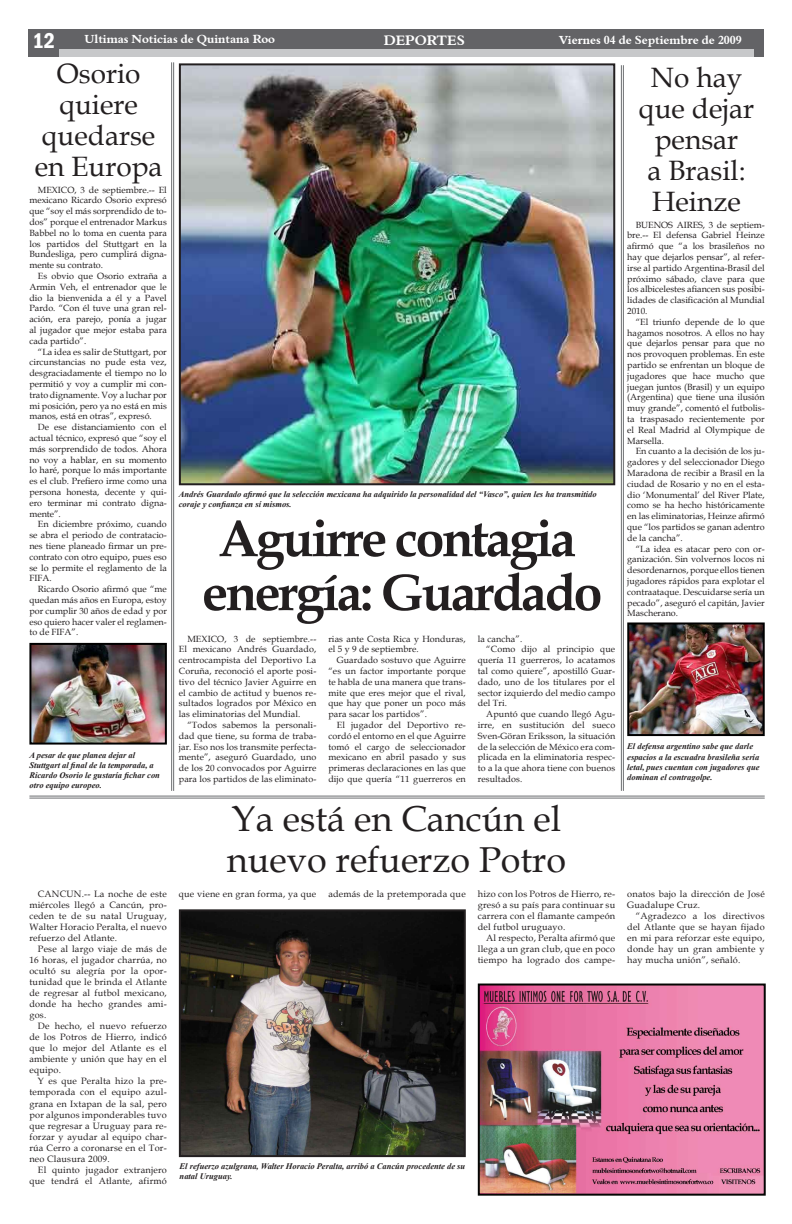
<style>
.page{position:relative;width:792px;height:1224px;background:#fff}
.page>*{position:absolute;margin:0;border:0;box-sizing:border-box;transform-origin:0 0}
.t1{font:700 52px/54px "Book Antiqua";letter-spacing:-.05em;color:#231f20;text-align:center}
.t2{font:36px/41px "Book Antiqua";color:#231f20}
.t3{font:28px/31px "Book Antiqua";color:#231f20;text-align:center}
.t4{font:600 condensed 22px "Franklin Gothic";color:#fff}
.t5{font:14px "Aldine 401 BT Bold A";color:#fff}
.t6{font:12px "Aldine 401 BT Bold A";color:#fff}
.t7{font:9.2px/11px "Book Antiqua";letter-spacing:.02em;color:#231f20;text-align:justify}
.t8{font:9px/10.8px "Book Antiqua";letter-spacing:.01em;color:#231f20;text-align:justify}
.t9{font:italic 700 8.5px/10.2px "Times New Roman";color:#231f20}
</style>
<div class="page">
<img style="left:182px;top:66px;width:430px;height:416px">
<div style="left:179px;top:63px;width:436px;height:422px;border:2px solid #231f20"></div>
<hr style="left:621px;top:65px;width:1px;height:726px;background:#6d6f71">
<hr style="left:623px;top:65px;width:1px;height:726px;background:#6d6f71">
<div style="left:28px;top:29px;width:736px;height:27px;background:#636366"></div>
<div style="left:60px;top:49px;width:694px;height:7px;background:#c7c8ca"></div>
<img style="left:481px;top:987px;width:282px;height:206px">
<div style="left:478px;top:984px;width:288px;height:212px;border:2px solid #040503"></div>
<hr style="left:29px;top:796px;width:736px;height:1px;background:#6d6f71">
<hr style="left:29px;top:798px;width:736px;height:1px;background:#6d6f71">
<img style="left:630px;top:625px;width:132px;height:108px">
<div style="left:627px;top:622px;width:138px;height:114px;border:2px solid #000"></div>
<img style="left:182px;top:912px;width:281px;height:242px">
<div style="left:179px;top:909px;width:287px;height:248px;border:2px solid #231f20"></div>
<img style="left:32px;top:646px;width:132px;height:96px">
<div style="left:29px;top:643px;width:138px;height:102px;border:2px solid #000"></div>
<hr style="left:171px;top:62px;width:1px;height:729px;background:#6d6f71">
<hr style="left:173px;top:62px;width:1px;height:729px;background:#6d6f71">
<h3 class="t4" style="left:32px;top:26px;width:24px">12</h3>
<h3 class="t6" style="left:85px;top:32px;width:192px">Ultimas Noticias de Quintana Roo</h3>
<h3 class="t5" style="left:384px;top:31px;width:82px">DEPORTES</h3>
<h3 class="t6" style="left:560px;top:32px;width:184px">Viernes 04 de Septiembre de 2009</h3>
<h3 class="t3" style="left:35px;top:57px;width:129px">Osorio quiere quedarse en Europa</h3>
<p class="t8" style="left:29px;top:184px;width:139px;text-indent:9px">MEXICO, 3 de septiembre.-- El mexicano Ricardo Osorio expresó que “soy el más sorprendido de to&shy;dos” porque el entrenador Markus Babbel no lo toma en cuenta para los partidos del Stuttgart en la Bundesliga, pero cumplirá digna&shy;mente su contrato.</p>
<p class="t8" style="left:29px;top:270px;width:139px;text-indent:9px">Es obvio que Osorio extraña a Armin Veh, el entrenador que le dio la bienvenida a él y a Pavel Pardo. “Con él tuve una gran rel&shy;ación, era parejo, ponía a jugar al jugador que mejor estaba para cada partido”.</p>
<p class="t8" style="left:29px;top:346px;width:139px;text-indent:9px">“La idea es salir de Stuttgart, por circunstancias no pude esta vez, desgraciadamente el tiempo no lo permitió y voy a cumplir mi con&shy;trato dignamente. Voy a luchar por mi posición, pero ya no está en mis manos, está en otras”, expresó.</p>
<p class="t8" style="left:29px;top:422px;width:139px;text-indent:9px">De ese distanciamiento con el actual técnico, expresó que “soy el más sorprendido de todos. Ahora no voy a hablar, en su momento lo haré, porque lo más importante es el club. Prefiero irme como una persona honesta, decente y qui&shy;ero terminar mi contrato digna&shy;mente”.</p>
<p class="t8" style="left:29px;top:519px;width:139px;text-indent:9px">En diciembre próximo, cuando se abra el periodo de contratacio&shy;nes tiene planeado firmar un pre&shy;contrato con otro equipo, pues eso se lo permite el reglamento de la FIFA.</p>
<p class="t8" style="left:29px;top:584px;width:139px;text-indent:9px">Ricardo Osorio afirmó que “me quedan más años en Europa, estoy por cumplir 30 años de edad y por eso quiero hacer valer el reglamen&shy;to de FIFA”.</p>
<p class="t9" style="left:29px;top:749px;width:132px">A pesar de que planea dejar al<br>Stuttgart al final de la temporada, a<br>Ricardo Osorio le gustaría fichar con otro equipo europeo.</p>
<p class="t7" style="left:29px;top:888px;width:139px;text-indent:9px">CANCUN.-- La noche de este miércoles llegó a Cancún, pro&shy;ceden te de su natal Uruguay, Walter Horacio Peralta, el nuevo refuerzo del Atlante.</p>
<p class="t7" style="left:29px;top:943px;width:139px;text-indent:9px">Pese al largo viaje de más de 16 horas, el jugador charrúa, no ocultó su alegría por la opor&shy;tunidad que le brinda el Atlante de regresar al futbol mexicano, donde ha hecho grandes ami&shy;gos.</p>
<p class="t7" style="left:29px;top:1020px;width:139px;text-indent:9px">De hecho, el nuevo refuerzo de los Potros de Hierro, indicó que lo mejor del Atlante es el ambiente y unión que hay en el equipo.</p>
<p class="t7" style="left:29px;top:1076px;width:139px;text-indent:9px">Y es que Peralta hizo la pre&shy;temporada con el equipo azul&shy;grana en Ixtapan de la sal, pero por algunos imponderables tuvo que regresar a Uruguay para re&shy;forzar y ayudar al equipo char&shy;rúa Cerro a coronarse en el Tor&shy;neo Clausura 2009.</p>
<p class="t7" style="left:29px;top:1164px;width:139px;text-align:right">El quinto jugador extranjero que tendrá el Atlante, afirmó</p>
<p class="t9" style="left:179px;top:489px;width:419px">Andrés Guardado afirmó que la selección mexicana ha adquirido la personalidad del “Vasco”, quien les ha transmitido coraje y confianza en sí mismos.</p>
<h1 class="t1" style="left:202px;top:511px;width:402px">Aguirre contagia energía: Guardado</h1>
<p class="t8" style="left:179px;top:633px;width:139px;text-indent:9px">MEXICO, 3 de septiembre.-- El mexicano Andrés Guardado, centrocampista del Deportivo La Coruña, reconoció el aporte posi&shy;tivo del técnico Javier Aguirre en el cambio de actitud y buenos re&shy;sultados logrados por México en las eliminatorias del Mundial.</p>
<p class="t8" style="left:179px;top:719px;width:139px;text-indent:9px">“Todos sabemos la personali&shy;dad que tiene, su forma de traba&shy;jar. Eso nos los transmite perfecta&shy;mente”, aseguró Guardado, uno de los 20 convocados por Aguirre para los partidos de las eliminato-</p>
<p class="t8" style="left:328px;top:633px;width:139px">rias ante Costa Rica y Honduras, el 5 y 9 de septiembre.</p>
<p class="t8" style="left:328px;top:654px;width:139px;text-indent:9px">Guardado sostuvo que Aguirre “es un factor importante porque te habla de una manera que trans&shy;mite que eres mejor que el rival, que hay que poner un poco más para sacar los partidos”.</p>
<p class="t8" style="left:328px;top:719px;width:139px;text-indent:9px">El jugador del Deportivo re&shy;cordó el entorno en el que Aguirre tomó el cargo de seleccionador mexicano en abril pasado y sus primeras declaraciones en las que dijo que quería “11 guerreros en</p>
<p class="t8" style="left:478px;top:633px;width:46px">la cancha”.</p>
<p class="t8" style="left:486px;top:644px;width:130px">“Como dijo al principio que</p>
<p class="t8" style="left:478px;top:654px;width:139px">quería 11 guerreros, lo acatamos</p>
<p class="t8" style="left:478px;top:665px;width:139px">tal como quiere”, apostilló Guar-</p>
<p class="t8" style="left:478px;top:676px;width:139px">dado, uno de los titulares por el</p>
<p class="t8" style="left:478px;top:687px;width:139px">sector izquierdo del medio campo</p>
<p class="t8" style="left:478px;top:698px;width:31px">del Tri.</p>
<p class="t8" style="left:486px;top:708px;width:130px">Apuntó que cuando llegó Agu-</p>
<p class="t8" style="left:478px;top:719px;width:139px">irre, en sustitución del sueco</p>
<p class="t8" style="left:478px;top:730px;width:139px">Sven-Göran Eriksson, la situación</p>
<p class="t8" style="left:478px;top:741px;width:139px">de la selección de México era com-</p>
<p class="t8" style="left:478px;top:752px;width:139px">plicada en la eliminatoria respec-</p>
<p class="t8" style="left:478px;top:762px;width:139px">to a la que ahora tiene con buenos</p>
<p class="t8" style="left:478px;top:773px;width:46px">resultados.</p>
<h2 class="t2" style="left:227px;top:798px;width:341px">Ya está en Cancún el nuevo refuerzo Potro</h2>
<p class="t7" style="left:179px;top:888px;width:139px">que viene en gran forma, ya que</p>
<p class="t7" style="left:328px;top:888px;width:139px">además de la pretemporada que</p>
<p class="t7" style="left:478px;top:888px;width:139px">hizo con los Potros de Hierro, re&shy;gresó a su país para continuar su carrera con el flamante campeón del futbol uruguayo.</p>
<p class="t7" style="left:478px;top:932px;width:139px;text-indent:9px">Al respecto, Peralta afirmó que llega a un gran club, que en poco tiempo ha logrado dos campe-</p>
<h3 class="t3" style="left:639px;top:61px;width:117px">No hay que dejar pensar<br>a Brasil:<br>Heinze</h3>
<p class="t8" style="left:627px;top:219px;width:139px;text-indent:9px">BUENOS AIRES, 3 de septiem&shy;bre.-- El defensa Gabriel Heinze afirmó que “a los brasileños no hay que dejarlos pensar”, al refer&shy;irse al partido Argentina-Brasil del próximo sábado, clave para que los albicelestes afiancen sus posibi&shy;lidades de clasificación al Mundial 2010.</p>
<p class="t8" style="left:627px;top:316px;width:139px;text-indent:9px">“El triunfo depende de lo que hagamos nosotros. A ellos no hay que dejarlos pensar para que no nos provoquen problemas. En este partido se enfrentan un bloque de jugadores que hace mucho que juegan juntos (Brasil) y un equipo (Argentina) que tiene una ilusión muy grande”, comentó el futbolis&shy;ta traspasado recientemente por el Real Madrid al Olympique de Marsella.</p>
<p class="t8" style="left:627px;top:446px;width:139px;text-indent:9px">En cuanto a la decisión de los ju&shy;gadores y del seleccionador Diego Maradona de recibir a Brasil en la ciudad de Rosario y no en el esta&shy;dio ‘Monumental’ del River Plate, como se ha hecho históricamente en las eliminatorias, Heinze afirmó que “los partidos se ganan adentro de la cancha”.</p>
<p class="t8" style="left:627px;top:543px;width:139px;text-indent:9px">“La idea es atacar pero con or&shy;ganización. Sin volvernos locos ni desordenarnos, porque ellos tienen jugadores rápidos para explotar el contraataque. Descuidarse sería un pecado”, aseguró el capitán, Javier Mascherano.</p>
<p class="t9" style="left:627px;top:741px;width:134px">El defensa argentino sabe que darle espacios a la escuadra brasileña sería letal, pues cuentan con jugadores que dominan el contragolpe.</p>
<p class="t7" style="left:627px;top:888px;width:139px">onatos bajo la dirección de José<br>Guadalupe Cruz.</p>
<p class="t7" style="left:627px;top:910px;width:139px;text-indent:9px">“Agradezco a los directivos del Atlante que se hayan fijado en mi para reforzar este equipo, donde hay un gran ambiente y hay mucha unión”, señaló.</p>
<p class="t9" style="left:180px;top:1161px;width:287px">El refuerzo azulgrana, Walter Horacio Peralta, arribó a Cancún procedente de su natal Uruguay.</p>
</div>
